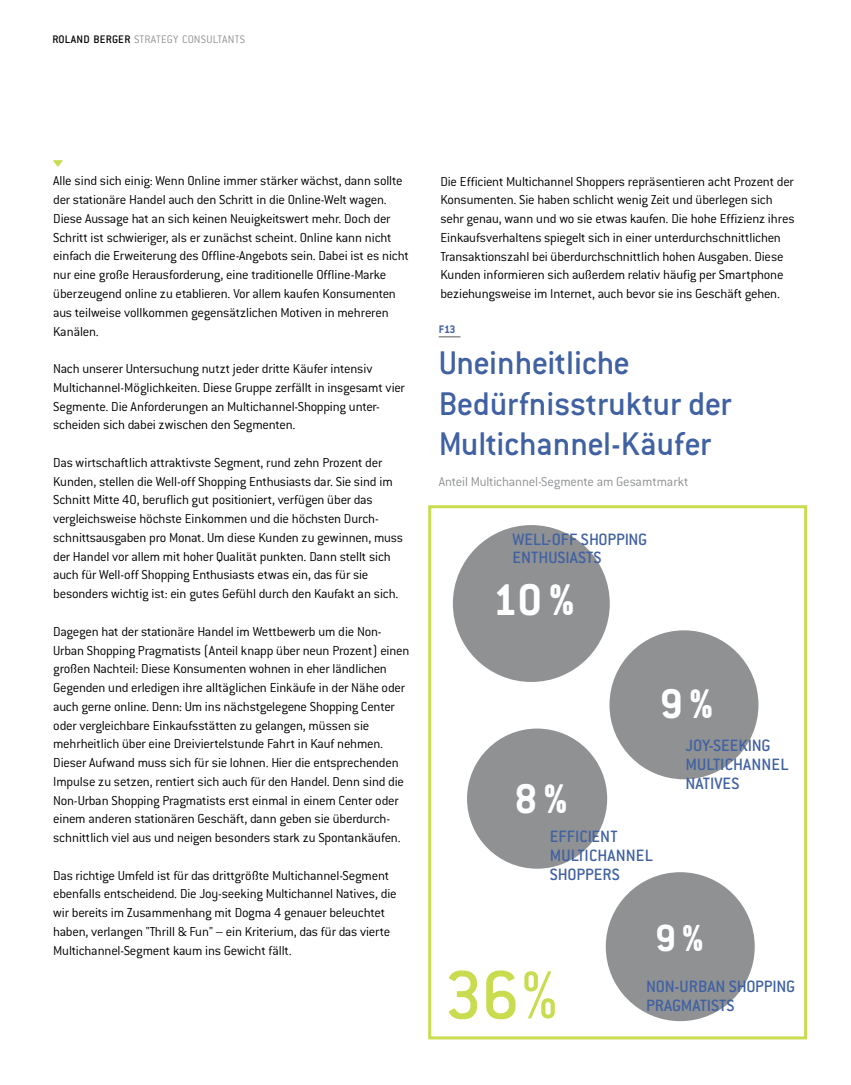
<style>
.page{position:relative;width:851px;height:1085px;background:#fff}
.page>*{position:absolute;margin:0;border:0;box-sizing:border-box;transform-origin:0 0}
.t1{font:500 75px "Conduit ITC";color:#c9dc50}
.t2{font:700 48.75px "Conduit ITC";color:#fff}
.t3{font:700 45.6px "Conduit ITC";color:#fff}
.t4{font:700 41.4px "Conduit ITC";color:#fff}
.t5{font:500 36px/40.5px "Conduit ITC";letter-spacing:-.01em;color:#4061a2}
.t6{font:500 18px/18.8px "Conduit ITC";letter-spacing:.005em;color:#4061a2}
.t7{font:300 14.25px/18.8px "Conduit ITC";letter-spacing:-.01em;color:#000}
.t8{font:300 14.25px "Conduit ITC";color:#8f9193}
.t9{font:300 12px "Conduit ITC";letter-spacing:.015em;color:#8f9193}
.t10{font:700 12px "Conduit ITC";color:#4061a2}
.s1{font-weight:500;color:#000}
</style>
<div class="page">
<div style="left:428px;top:505px;width:379px;height:534px;border:3px solid #c9dc50"></div>
<div style="left:453px;top:525px;width:156px;height:157px;background:#8f9193;border-radius:50%"></div>
<div style="left:609px;top:630px;width:149px;height:149px;background:#8f9193;border-radius:50%"></div>
<div style="left:467px;top:728px;width:140px;height:140px;background:#8f9193;border-radius:50%"></div>
<div style="left:605px;top:872px;width:149px;height:148px;background:#8f9193;border-radius:50%"></div>
<svg style="left:53px;top:160px;width:10px;height:7px"></svg>
<svg style="left:438px;top:336px;width:22px;height:1px"></svg>
<p class="t9" style="left:52px;top:33px;width:193px"><span class="s1">ROLAND BERGER</span> Strategy Consultants</p>
<p class="t7" style="left:53px;top:171px;width:357px">Alle sind sich einig: Wenn Online immer stärker wächst, dann sollte der stationäre Handel auch den Schritt in die Online-Welt wagen.<br>Diese Aussage hat an sich keinen Neuigkeitswert mehr. Doch der Schritt ist schwieriger, als er zunächst scheint. Online kann nicht einfach die Erweiterung des Offline-Angebots sein. Dabei ist es nicht nur eine große Herausforderung, eine traditionelle Offline-Marke überzeugend online zu etablieren. Vor allem kaufen Konsumenten aus teilweise vollkommen gegensätzlichen Motiven in mehreren Kanälen.</p>
<p class="t7" style="left:53px;top:359px;width:353px">Nach unserer Untersuchung nutzt jeder dritte Käufer intensiv Multichannel-M öglichkeiten. Diese Gruppe zerfällt in insgesamt vier Segmente. Die Anforderungen an Multichannel-Shopping unter&shy;scheiden sich dabei zwischen den Segmenten.</p>
<p class="t7" style="left:53px;top:453px;width:351px">Das wirtschaftlich attraktivste Segment, rund zehn Prozent der Kunden, stellen die Well-off Shopping Enthusiasts dar. Sie sind im Schnitt Mitte 40, beruflich gut positioniert, verfügen über das vergleichsweise höchste Einkommen und die höchsten Durch&shy;schnittsausgaben pro Monat. Um diese Kunden zu gewinnen, muss der Handel vor allem mit hoher Qualität punkten. Dann stellt sich auch für Well-off Shopping Enthusiasts etwas ein, das für sie besonders wichtig ist: ein gutes Gefühl durch den Kaufakt an sich.</p>
<p class="t7" style="left:53px;top:622px;width:358px">Dagegen hat der stationäre Handel im Wettbewerb um die Non-Urban Shopping Pragmatists (Anteil knapp über neun Prozent) einen großen Nachteil: Diese Konsumenten wohnen in eher ländlichen Gegenden und erledigen ihre alltäglichen Einkäufe in der Nähe oder auch gerne online. Denn: Um ins nächstgelegene Shopping Center oder vergleichbare Einkaufsstätten zu gelangen, müssen sie mehrheitlich über eine D reiviertelstunde Fahrt in Kauf nehmen.<br>Dieser Aufwand muss sich für sie lohnen. Hier die entsprechenden Impulse zu setzen, rentiert sich auch für den Handel. Denn sind die Non-Urban Shopping Pragmatists erst einmal in einem Center oder einem anderen stationären Geschäft, dann geben sie überdurch&shy;schnittlich viel aus und neigen besonders stark zu Spontankäufen.</p>
<p class="t7" style="left:53px;top:865px;width:345px">Das richtige Umfeld ist für das drittgrößte Multichannel-Segment ebenfalls entscheidend. Die Joy-seeking Multichannel Natives, die wir bereits im Zusammenhang mit Dogma 4 genauer beleuchtet haben, verlangen "Thrill &amp; Fun" – ein Kriterium, das für das vierte Multichannel-Segment kaum ins Gewicht fällt.</p>
<p class="t7" style="left:440px;top:172px;width:356px">Die Efficient Multichannel Shoppers repräsentieren acht Prozent der Konsumenten. Sie haben schlicht wenig Zeit und überlegen sich sehr genau, wann und wo sie etwas kaufen. Die hohe Effizienz ihres Einkaufsverhaltens spiegelt sich in einer unterdurchschnittlichen Transaktionszahl bei überdurchschnittlich hohen Ausgaben. Diese Kunden informieren sich außerdem relativ häufig per Smartphone beziehungsweise im Internet, auch bevor sie ins Geschäft gehen.</p>
<p class="t10" style="left:438px;top:322px;width:18px">F13</p>
<h3 class="t5" style="left:438px;top:342px;width:294px">UNEINHEITLICHE<br>BEDÜRFNISSTRUKTUR DER<br>MULTICHANNEL-KÄUFER</h3>
<p class="t8" style="left:438px;top:473px;width:251px">Anteil Multichannel-Segmente am Gesamtmarkt</p>
<p class="t6" style="left:512px;top:529px;width:137px">WELL-OFF SHOPPING<br>ENTHUSIASTS</p>
<h2 class="t2" style="left:493px;top:570px;width:84px">10%</h2>
<h3 class="t3" style="left:514px;top:771px;width:55px">8%</h3>
<p class="t6" style="left:550px;top:826px;width:104px">EFFICIENT<br>MULTICHANNEL<br>SHOPPERS</p>
<h3 class="t3" style="left:659px;top:676px;width:55px">9%</h3>
<p class="t6" style="left:685px;top:736px;width:104px">JOY-SEEKING<br>MULTICHANNEL<br>NATIVES</p>
<h1 class="t1" style="left:444px;top:952px;width:116px">36%</h1>
<h3 class="t4" style="left:655px;top:913px;width:50px">9%</h3>
<p class="t6" style="left:646px;top:976px;width:150px">NON-URBAN SHOPPING<br>PRAGMATISTS</p>
</div>
